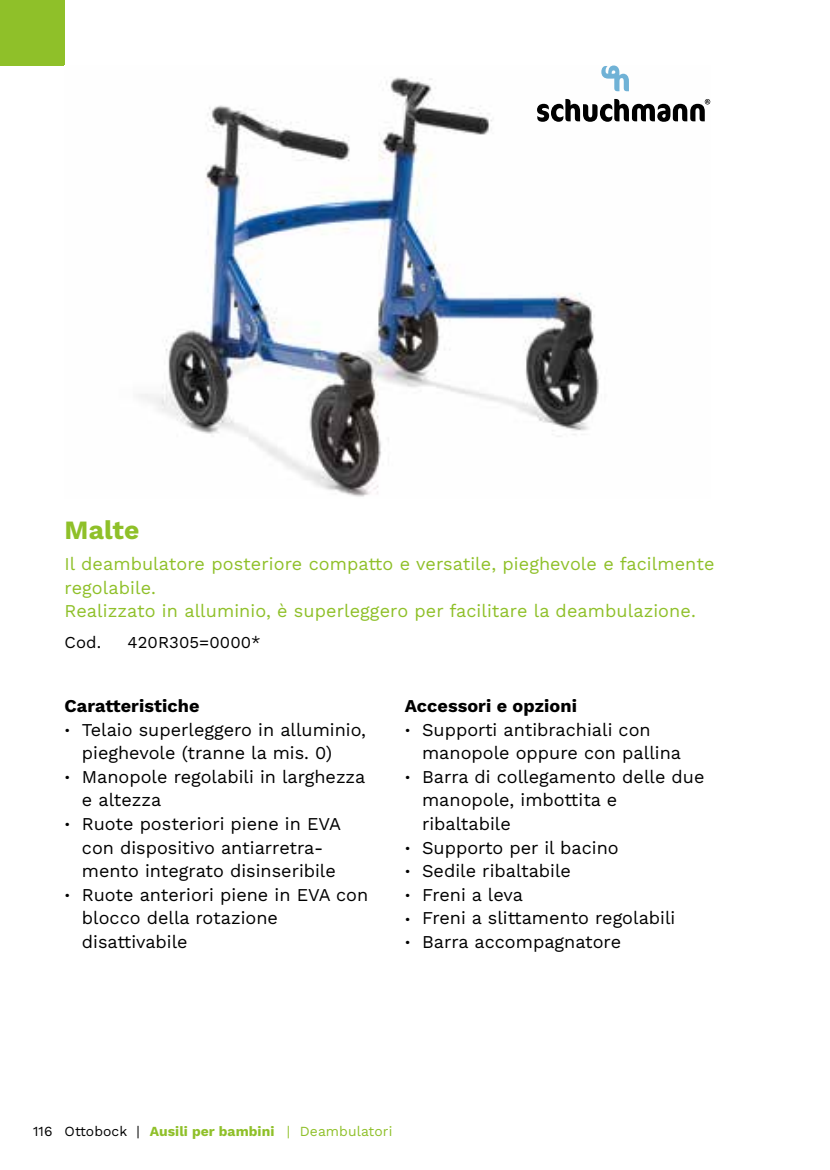
<style>
.page{position:relative;width:830px;height:1170px;background:#fff}
.page>*{position:absolute;margin:0;border:0;box-sizing:border-box;transform-origin:0 0}
.t1{font:700 26.25px "Work Sans";letter-spacing:.005em;color:#8fc029}
.t2{font:18px/23.5px "Work Sans";color:#000}
.t3{font:18px/23.5px "Work Sans";letter-spacing:.005em;color:#8fc029}
.t4{font:700 18px "Work Sans";letter-spacing:.005em;color:#000}
.t5{font:16.75px "Work Sans";letter-spacing:.005em;color:#000}
.t6{font:700 14px "Work Sans";letter-spacing:.005em;color:#8fc029}
.t7{font:14px "Work Sans";letter-spacing:.005em;color:#8fc029}
.s1{font-size:13.5px}
.s2{font-weight:400;color:#000}
</style>
<div class="page">
<div style="left:0;top:0;width:65px;height:65px;background:#8fc029"></div>
<img style="left:139px;top:77px;width:490px;height:420px">
<svg style="left:536px;top:99px;width:174px;height:23px"></svg>
<svg style="left:601px;top:65px;width:27px;height:26px"></svg>
<h1 class="t1" style="left:65px;top:509px;width:76px">Malte</h1>
<p class="t3" style="left:65px;top:551px;width:651px">Il deambulatore posteriore compatto e versatile, pieghevole e facilmente regolabile.<br>Realizzato in alluminio, è superleggero per facilitare la deambulazione.</p>
<p class="t5" style="left:65px;top:629px;width:38px">Cod.</p>
<p class="t5" style="left:127px;top:629px;width:135px">420R305=0000*</p>
<p class="t4" style="left:65px;top:692px;width:136px">Caratteristiche</p>
<p class="t2" style="left:82px;top:717px;width:285px;text-indent:-17px"><span class="s1">•</span> Telaio superleggero in alluminio, pieghevole (tranne la mis. 0)</p>
<p class="t2" style="left:82px;top:764px;width:285px;text-indent:-17px"><span class="s1">•</span> Manopole regolabili in larghezza e altezza</p>
<p class="t2" style="left:82px;top:811px;width:260px;text-indent:-17px"><span class="s1">•</span> Ruote posteriori piene in EVA con dispositivo antiarretra&shy;mento integrato disinseribile</p>
<p class="t2" style="left:82px;top:882px;width:288px;text-indent:-17px"><span class="s1">•</span> Ruote anteriori piene in EVA con blocco della rotazione disattivabile</p>
<p class="t4" style="left:404px;top:692px;width:174px">Accessori e opzioni</p>
<p class="t2" style="left:422px;top:717px;width:260px;text-indent:-17px"><span class="s1">•</span> Supporti antibrachiali con manopole oppure con pallina</p>
<p class="t2" style="left:422px;top:764px;width:284px;text-indent:-17px"><span class="s1">•</span> Barra di collegamento delle due manopole, imbottita e ribaltabile</p>
<p class="t2" style="left:404px;top:834px;width:215px"><span class="s1">•</span> Supporto per il bacino</p>
<p class="t2" style="left:404px;top:858px;width:168px"><span class="s1">•</span> Sedile ribaltabile</p>
<p class="t2" style="left:404px;top:882px;width:120px"><span class="s1">•</span> Freni a leva</p>
<p class="t2" style="left:404px;top:905px;width:272px"><span class="s1">•</span> Freni a slittamento regolabili</p>
<p class="t2" style="left:404px;top:929px;width:218px"><span class="s1">•</span> Barra accompagnatore</p>
<p class="t6" style="left:33px;top:1120px;width:243px"><span class="s2">116 Ottobock |</span> Ausili per bambini</p>
<p class="t7" style="left:287px;top:1120px;width:107px">| Deambulatori</p>
</div>
